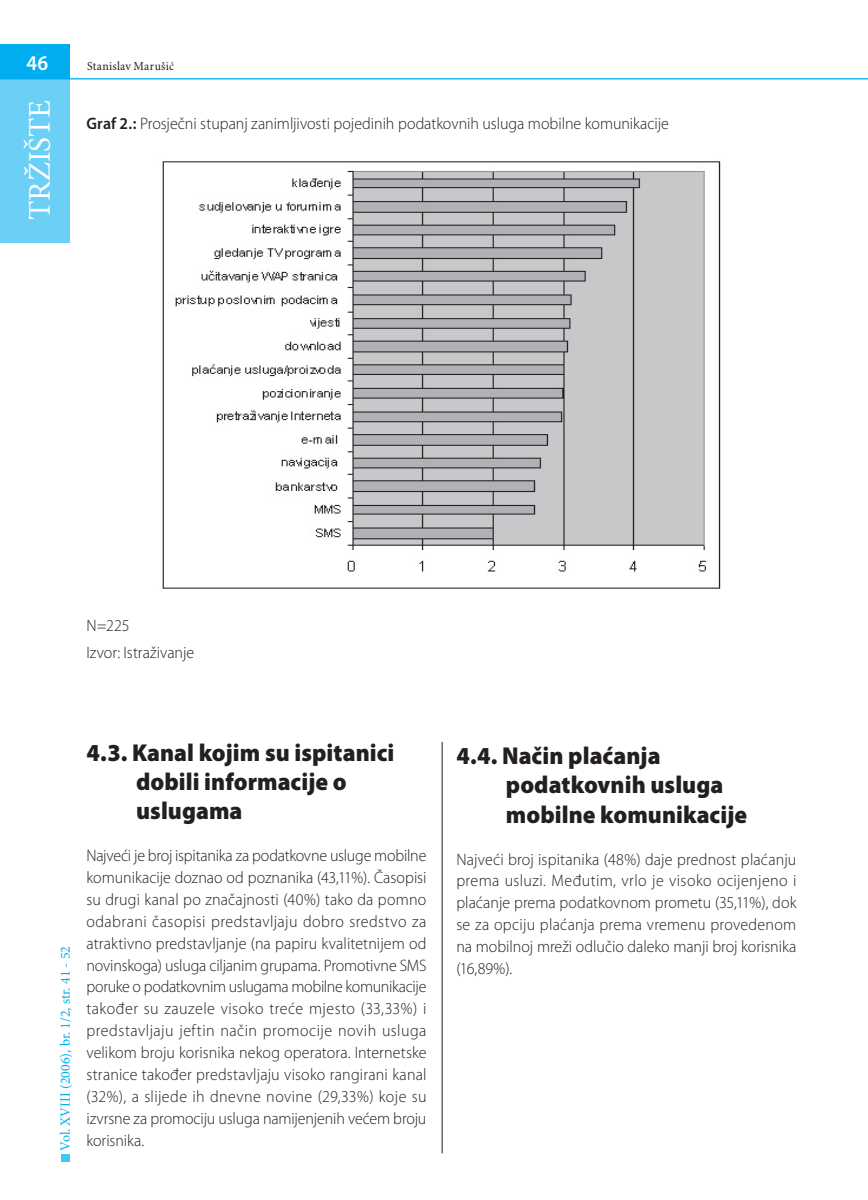
<style>
.page{position:relative;width:868px;height:1200px;background:#fff}
.page>*{position:absolute;margin:0;border:0;box-sizing:border-box;transform-origin:0 0}
.t1{font:31.5px "Minion Pro";color:#fff}
.t2{font:900 24.5px/29.4px "Myriad Pro";color:#231f20;scale:.96 1}
.t3{font:600 21px "Myriad Pro";color:#fff;scale:.96 1}
.t4{font:300 16.62px/21.9px "Myriad Pro";letter-spacing:-.005em;color:#231f20;text-align:justify;scale:.96 1}
.t5{font:14px "Minion Pro";color:#00aeef}
.t6{font:12.25px "Minion Pro";letter-spacing:.02em;color:#231f20;scale:.96 1}
.s1{font-weight:600}
</style>
<div class="page">
<div style="left:0;top:45px;width:70px;height:35px;background:#00aeef"></div>
<div style="left:62px;top:1154px;width:8px;height:7px;background:#40c7f4"></div>
<div style="left:0;top:79px;width:70px;height:163px;background:#6bcff6"></div>
<hr style="left:0;top:78px;width:867px;height:1px;background:#00aeef">
<img style="left:162px;top:161px;width:559px;height:428px">
<hr style="left:441px;top:742px;width:1px;height:411px;background:#231f20">
<p class="t3" style="left:27px;top:51px;width:24px">46</p>
<h1 class="t1" style="left:21px;top:220px;width:122px;rotate:-90deg">TRŽIŠTE</h1>
<p class="t6" style="left:87px;top:58px;width:92px">Stanislav Marušić</p>
<p class="t4" style="left:86px;top:112px;width:608px"><span class="s1">Graf 2.:</span> Prosječni stupanj zanimljivosti pojedinih podatkovnih usluga mobilne komunikacije</p>
<p class="t4" style="left:86px;top:612px;width:114px;line-height:26.8px">N=225<br>Izvor: Istraživanje</p>
<p class="t5" style="left:57px;top:1151px;width:206px;rotate:-90deg">Vol. XVIII (2006), br. 1/2, str. 41 - 52</p>
<h2 class="t2" style="left:136px;top:738px;width:270px;text-indent:-50px">4.3. Kanal kojim su ispitanici dobili informacije o uslugama</h2>
<p class="t4" style="left:86px;top:845px;width:355px">Najveći je broj ispitanika za podatkovne usluge mobilne komunikacije doznao od poznanika (43,11%). Časopisi su drugi kanal po značajnosti (40%) tako da pomno odabrani časopisi predstavljaju dobro sredstvo za atraktivno predstavljanje (na papiru kvalitetnijem od novinskoga) usluga ciljanim grupama. Promotivne SMS poruke o podatkovnim uslugama mobilne komunikacije također su zauzele visoko treće mjesto (33,33%) i predstavljaju jeftin način promocije novih usluga velikom broju korisnika nekog operatora. Internetske stranice također predstavljaju visoko rangirani kanal (32%), a slijede ih dnevne novine (29,33%) koje su izvrsne za promociju usluga namijenjenih većem broju korisnika.</p>
<h2 class="t2" style="left:506px;top:741px;width:253px;text-indent:-50px">4.4. Način plaćanja podatkovnih usluga mobilne komunikacije</h2>
<p class="t4" style="left:456px;top:848px;width:356px">Najveći broj ispitanika (48%) daje prednost plaćanju prema usluzi. Međutim, vrlo je visoko ocijenjeno i plaćanje prema podatkovnom prometu (35,11%), dok se za opciju plaćanja prema vremenu provedenom na mobilnoj mreži odlučio daleko manji broj korisnika (16,89%).</p>
</div>
